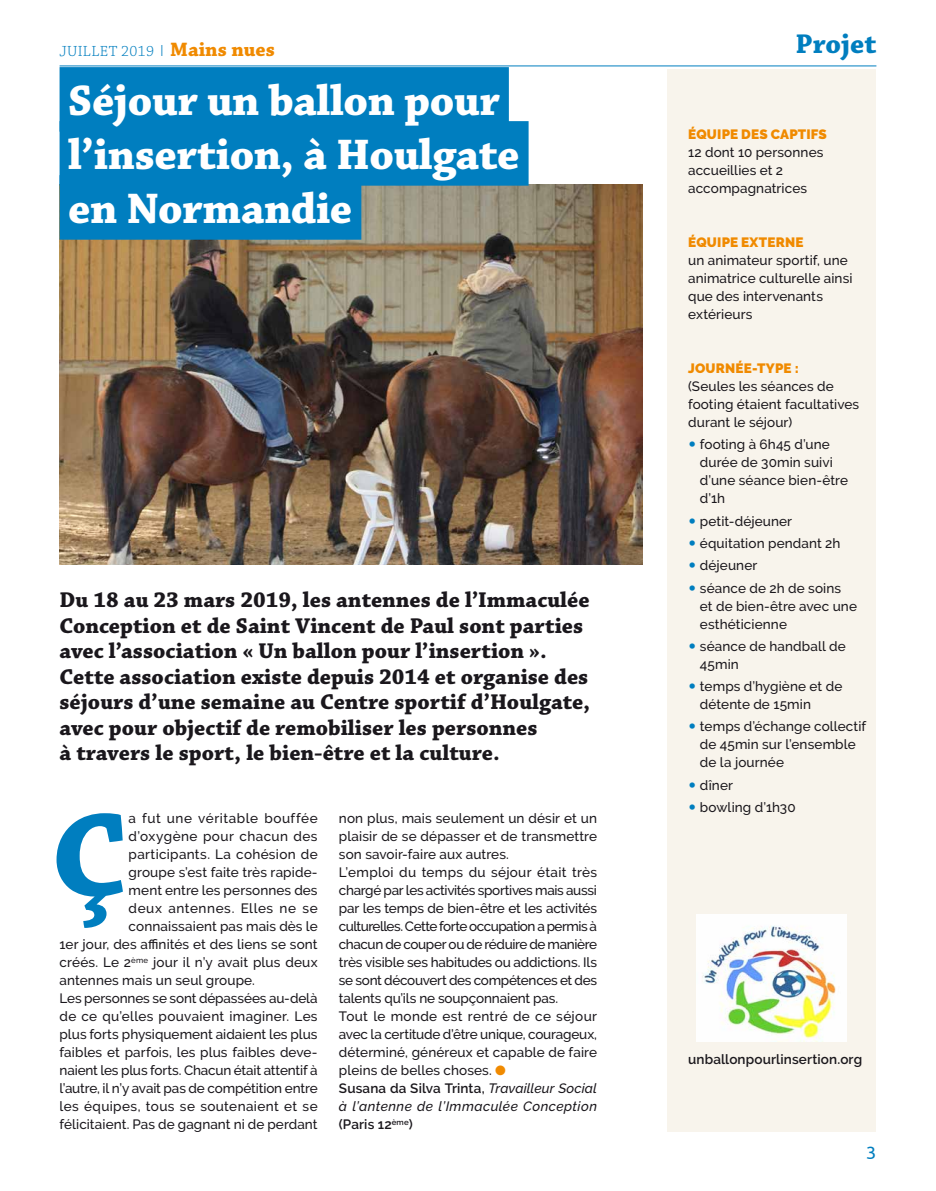
<style>
.page{position:relative;width:936px;height:1191px;background:#fff}
.page>*{position:absolute;margin:0;border:0;box-sizing:border-box;transform-origin:0 0}
.t1{font:700 124.2px "Chaparral Pro";color:#007ebf}
.t2{font:700 45px/54px "Chaparral Pro";letter-spacing:-.01em;color:#fff}
.t3{font:700 28.5px "Chaparral Pro";color:#007ebf}
.t4{font:700 22.5px/25.5px "Chaparral Pro";color:#1a171c}
.t5{font:18px "Ubuntu";color:#007ebf}
.t6{font:300 15.45px "Chaparral Pro";letter-spacing:.02em;color:#007ebf}
.t7{font:500 13.5px/18px "Raleway";letter-spacing:.005em;color:#1a171c}
.t8{font:900 13.5px "Raleway";letter-spacing:.015em;color:#f08a00}
.t9{font:500 13.5px "Raleway";letter-spacing:.03em;color:#1a171c}
.t10{font:600 13.5px "Raleway";letter-spacing:.01em;color:#1a171c}
.t11{font:500 13.5px "Raleway";letter-spacing:.025em;color:#1a171c}
.t12{font:500 13.5px "Raleway";letter-spacing:.04em;color:#1a171c}
.t13{font:500 13.5px "Raleway";letter-spacing:.035em;color:#1a171c}
.t14{font:500 13.5px "Raleway";letter-spacing:.045em;color:#1a171c}
.s1{font-family:"Raleway"}
.s2{font-weight:700;font-size:20.4px;color:#f08a00}
.s3{color:#f08a00}
.s4{font-weight:600}
.s5{font-style:italic}
.s6{font-weight:900;font-size:22.5px;color:#007ebf}
</style>
<div class="page">
<hr style="left:60px;top:66px;width:816px;height:1px;background:#007ebf">
<div style="left:666px;top:69px;width:209px;height:1062px;background:#f8f4ec"></div>
<img style="left:60px;top:185px;width:582px;height:379px">
<div style="left:60px;top:67px;width:449px;height:65px;background:#007ebf"></div>
<div style="left:60px;top:121px;width:468px;height:65px;background:#007ebf"></div>
<div style="left:60px;top:175px;width:301px;height:65px;background:#007ebf"></div>
<img style="left:696px;top:915px;width:150px;height:126px">
<p class="t6" style="left:60px;top:42px;width:217px">JUILLET 2019 <span class="s1">I</span> <span class="s2">Mains nues</span></p>
<h3 class="t3" style="left:795px;top:27px;width:82px">Projet</h3>
<h2 class="t2" style="left:68px;top:75px;width:453px">Séjour un ballon pour l’insertion, à Houlgate en Normandie</h2>
<p class="t8" style="left:688px;top:126px;width:140px">ÉQUIPE DES CAPTIFS</p>
<p class="t7" style="left:688px;top:143px;width:137px">12 dont 10 personnes accueillies et 2 accompagnatrices</p>
<p class="t8" style="left:688px;top:234px;width:117px">ÉQUIPE EXTERNE</p>
<p class="t7" style="left:688px;top:251px;width:166px">un animateur sportif, une animatrice culturelle ainsi que des intervenants extérieurs</p>
<p class="t4" style="left:60px;top:588px;width:532px">Du 18 au 23 mars 2019, les antennes de l’Immaculée Conception et de Saint Vincent de Paul sont parties avec l’association « Un ballon pour l’insertion ».<br>Cette association existe depuis 2014 et organise des séjours d’une semaine au Centre sportif d’Houlgate, avec pour objectif de remobiliser les personnes<br>à travers le sport, le bien-être et la culture.</p>
<h1 class="t1" style="left:51px;top:783px;width:77px">Ç</h1>
<p class="t12" style="left:129px;top:810px;width:190px">a fut une véritable bouffée</p>
<p class="t13" style="left:129px;top:828px;width:190px">d’oxygène pour chacun des</p>
<p class="t11" style="left:129px;top:846px;width:190px">participants. La cohésion de</p>
<p class="t7" style="left:129px;top:863px;width:190px">groupe s’est faite très rapide-</p>
<p class="t7" style="left:129px;top:881px;width:190px">ment entre les personnes des</p>
<p class="t14" style="left:129px;top:900px;width:190px">deux antennes. Elles ne se</p>
<p class="t7" style="left:129px;top:917px;width:190px">connaissaient pas mais dès le</p>
<p class="t7" style="left:60px;top:935px;width:259px">1er jour, des affinités et des liens se sont</p>
<p class="t7" style="left:60px;top:953px;width:259px">créés. Le 2<sup>ème</sup> jour il n’y avait plus deux</p>
<p class="t7" style="left:60px;top:971px;width:197px">antennes mais un seul groupe.</p>
<p class="t7" style="left:60px;top:989px;width:259px">Les personnes se sont dépassées au-delà</p>
<p class="t7" style="left:60px;top:1007px;width:259px">de ce qu’elles pouvaient imaginer. Les</p>
<p class="t7" style="left:60px;top:1025px;width:259px">plus forts physiquement aidaient les plus</p>
<p class="t7" style="left:60px;top:1043px;width:259px">faibles et parfois, les plus faibles deve-</p>
<p class="t7" style="left:60px;top:1061px;width:259px">naient les plus forts. Chacun était attentif à</p>
<p class="t7" style="left:60px;top:1079px;width:259px">l’autre, il n’y avait pas de compétition entre</p>
<p class="t9" style="left:60px;top:1098px;width:259px">les équipes, tous se soutenaient et se</p>
<p class="t7" style="left:60px;top:1115px;width:259px">félicitaient. Pas de gagnant ni de perdant</p>
<p class="t7" style="left:339px;top:809px;width:260px">non plus, mais seulement un désir et un plaisir de se dépasser et de transmettre son savoir-faire aux autres.<br>L’emploi du temps du séjour était très chargé par les activités sportives mais aussi par les temps de bien-être et les activités culturelles. Cette forte occupation a permis à chacun de couper ou de réduire de manière très visible ses habitudes ou addictions. Ils se sont découvert des compétences et des talents qu’ils ne soupçonnaient pas.<br>Tout le monde est rentré de ce séjour avec la certitude d’être unique, courageux, déterminé, généreux et capable de faire pleins de belles choses. <span class="s3">●<br></span><span class="s4">Susana da Silva Trinta,</span> <span class="s5">Travailleur Social à l’antenne de l’Immaculée Conception </span><span class="s4">(Paris 12</span><sup>ème</sup><span class="s4">)</span></p>
<p class="t8" style="left:688px;top:360px;width:112px">JOURNÉE-TYPE :</p>
<p class="t7" style="left:688px;top:377px;width:172px">(Seules les séances de footing étaient facultatives durant le séjour)</p>
<p class="t7" style="left:700px;top:436px;width:150px;text-indent:-12px"><span class="s6">•</span> footing à 6h45 d’une durée de 30min suivi d’une séance bien-être d’1h</p>
<p class="t7" style="left:688px;top:512px;width:105px"><span class="s6">•</span> petit-déjeuner</p>
<p class="t7" style="left:688px;top:534px;width:154px"><span class="s6">•</span> équitation pendant 2h</p>
<p class="t7" style="left:688px;top:556px;width:71px"><span class="s6">•</span> déjeuner</p>
<p class="t7" style="left:700px;top:579px;width:159px;text-indent:-12px"><span class="s6">•</span> séance de 2h de soins et de bien-être avec une esthéticienne</p>
<p class="t7" style="left:700px;top:637px;width:147px;text-indent:-12px"><span class="s6">•</span> séance de handball de<br>45min</p>
<p class="t7" style="left:700px;top:677px;width:144px;text-indent:-12px"><span class="s6">•</span> temps d’hygiène et de détente de 15min</p>
<p class="t7" style="left:700px;top:717px;width:168px;text-indent:-12px"><span class="s6">•</span> temps d’échange collectif de 45min sur l’ensemble de la journée</p>
<p class="t7" style="left:688px;top:776px;width:46px"><span class="s6">•</span> dîner</p>
<p class="t7" style="left:688px;top:798px;width:109px"><span class="s6">•</span> bowling d’1h30</p>
<p class="t10" style="left:688px;top:1051px;width:175px">unballonpourlinsertion.org</p>
<h3 class="t5" style="left:866px;top:1141px;width:12px">3</h3>
</div>
